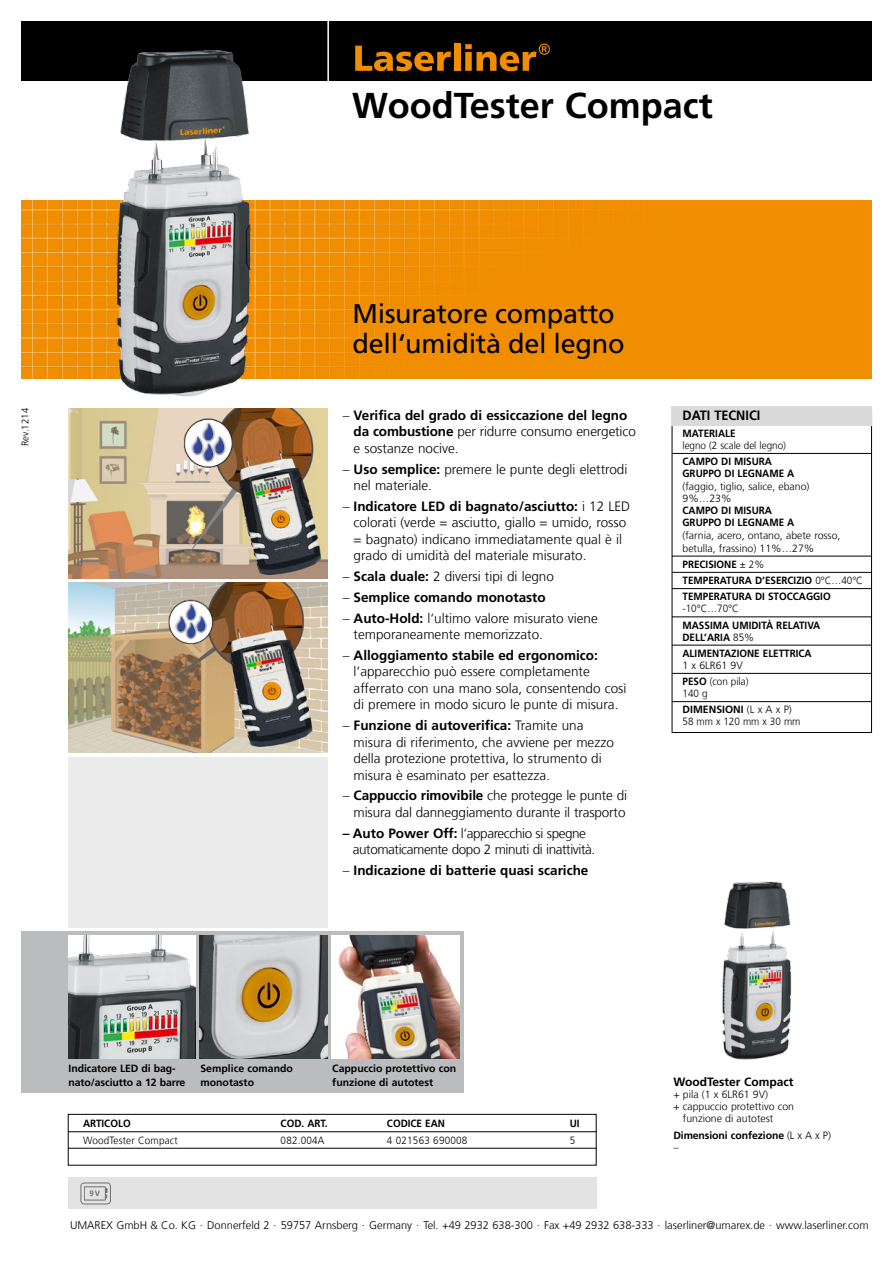
<style>
.page{position:relative;width:893px;height:1263px;background:#fff}
.page>*{position:absolute;margin:0;border:0;box-sizing:border-box;transform-origin:0 0}
.t1{font:700 36px "Frutiger LT Com";color:#000}
.t2{font:27px/30px "Frutiger LT Com";letter-spacing:-.01em;color:#000}
.t3{font:300 13.5px/16.5px "Frutiger LT Com";color:#000}
.t4{font:700 13.5px/16.5px "Frutiger LT Com";color:#000}
.t5{font:300 13.5px/16.5px "Frutiger LT Com";letter-spacing:-.03em;color:#000}
.t6{font:700 13.5px "Frutiger LT Com";color:#000;scale:.94 1}
.Body_bold_EU{font:700 12px "Frutiger LT Com";color:#000}
.t7{font:300 11.1px "Frutiger LT Com";color:#000}
.Body_bold_EU-2{font:300 10.5px/12.3px "Frutiger LT Com";color:#000}
.t8{font:700 10.5px/12px "Frutiger LT Com";color:#000;scale:.94 1}
.t9{font:700 10.5px/13.5px "Frutiger LT Com";color:#000}
.Body_bold_EU-3{font:300 10.5px/12px "Frutiger LT Com";color:#000;scale:.94 1}
.Body_bold_EU-4{font:300 10.5px "Frutiger LT Com";letter-spacing:.02em;color:#000;scale:.94 1}
.t10{font:300 9.6px "Frutiger LT Com";color:#000}
.t11{font:700 7.8px "Frutiger LT Com";color:#6f6f6e}
.s1{font-weight:300}
.s2{font-weight:700}
</style>
<div class="page">
<div style="left:21px;top:931px;width:442px;height:162px;background:#bbbcbd"></div>
<img style="left:68px;top:935px;width:128px;height:124px">
<img style="left:21px;top:200px;width:851px;height:178px">
<img style="left:200px;top:935px;width:127px;height:124px">
<div style="left:21px;top:21px;width:851px;height:60px;background:#000"></div>
<hr style="left:327px;top:20px;width:2px;height:62px;background:#fff">
<svg style="left:355px;top:46px;width:96px;height:25px"></svg>
<div style="left:454px;top:44px;width:6px;height:27px;background:#f18e00"></div>
<svg style="left:465px;top:44px;width:85px;height:27px"></svg>
<div style="left:68px;top:1178px;width:528px;height:31px;background:#e3e3e3"></div>
<svg style="left:84px;top:1187px;width:23px;height:13px"></svg>
<div style="left:81px;top:1183px;width:30px;height:21px;border:1px solid #6f6f6e;border-radius:3px"></div>
<img style="left:76px;top:50px;width:210px;height:347px">
<img style="left:68px;top:583px;width:259px;height:170px">
<div style="left:68px;top:757px;width:259px;height:170px;background:#ececed"></div>
<img style="left:68px;top:408px;width:259px;height:170px">
<img style="left:180px;top:414px;width:58px;height:57px">
<img style="left:165px;top:595px;width:53px;height:52px">
<img style="left:722px;top:881px;width:70px;height:179px">
<img style="left:332px;top:935px;width:127px;height:124px">
<div style="left:672px;top:411px;width:200px;height:322px;border:1px solid #000"></div>
<div style="left:672px;top:406px;width:200px;height:19px;background:#dadada"></div>
<hr style="left:672px;top:453px;width:200px;height:1px;background:#000">
<hr style="left:672px;top:556px;width:200px;height:1px;background:#000">
<hr style="left:672px;top:572px;width:200px;height:1px;background:#000">
<hr style="left:672px;top:588px;width:200px;height:1px;background:#000">
<hr style="left:672px;top:617px;width:200px;height:1px;background:#000">
<hr style="left:672px;top:645px;width:200px;height:1px;background:#000">
<hr style="left:672px;top:673px;width:200px;height:1px;background:#000">
<hr style="left:672px;top:701px;width:200px;height:1px;background:#000">
<div style="left:68px;top:1114px;width:528px;height:51px;border:1px solid #000"></div>
<hr style="left:68px;top:1131px;width:528px;height:1px;background:#000">
<hr style="left:68px;top:1148px;width:528px;height:1px;background:#000">
<p class="t10" style="left:20px;top:446px;width:39px;rotate:-90deg">Rev.1214</p>
<p class="t1" style="left:352px;top:84px;width:362px">WoodTester Compact</p>
<p class="t2" style="left:353px;top:298px;width:273px">Misuratore compatto dell‘umidità del legno</p>
<p class="t4" style="left:354px;top:407px;width:284px;text-indent:-11px"><span class="s1">–</span> Verifica del grado di essiccazione del legno da combustione <span class="s1">per ridurre consumo energetico e sostanze nocive.</span></p>
<p class="t3" style="left:354px;top:461px;width:275px;text-indent:-11px">– <span class="s2">Uso semplice:</span> premere le punte degli elettrodi nel materiale.</p>
<p class="t3" style="left:354px;top:498px;width:278px;text-indent:-11px">– <span class="s2">Indicatore LED di bagnato/asciutto:</span> i 12 LED colorati (verde = asciutto, giallo = umido, rosso = bagnato) indicano immediatamente qual è il grado di umidità del materiale misurato.</p>
<p class="t3" style="left:343px;top:568px;width:213px">– <span class="s2">Scala duale:</span> 2 diversi tipi di legno</p>
<p class="t4" style="left:343px;top:589px;width:204px"><span class="s1">–</span> Semplice comando monotasto</p>
<p class="t3" style="left:354px;top:610px;width:246px;text-indent:-11px">– <span class="s2">Auto-Hold:</span> l‘ultimo valore misurato viene temporaneamente memorizzato.</p>
<p class="t3" style="left:354px;top:647px;width:274px;text-indent:-11px">– <span class="s2">Alloggiamento stabile ed ergonomico: </span>l‘apparecchio può essere completamente afferrato con una mano sola, consentendo così di premere in modo sicuro le punte di misura.</p>
<p class="t3" style="left:354px;top:717px;width:262px;text-indent:-11px">– <span class="s2">Funzione di autoverifica:</span> Tramite una misura di riferimento, che avviene per mezzo della protezione protettiva, lo strumento di misura è esaminato per esattezza.</p>
<p class="t3" style="left:343px;top:788px;width:286px;text-align:right">– <span class="s2">Cappuccio rimovibile</span> che protegge le punte di misura dal danneggiamento durante il trasporto</p>
<p class="t5" style="left:353px;top:825px;width:244px;text-indent:-10px"><span class="s2">– Auto Power Off:</span> l‘apparecchio si spegne automaticamente dopo 2 minuti di inattività.</p>
<p class="t4" style="left:343px;top:862px;width:247px"><span class="s1">–</span> Indicazione di batterie quasi scariche</p>
<p class="t6" style="left:682px;top:408px;width:84px">DATI TECNICI</p>
<p class="Body_bold_EU-3" style="left:682px;top:427px;width:112px"><span class="s2">MATERIALE<br></span>legno (2 scale del legno)</p>
<p class="Body_bold_EU-2" style="left:682px;top:455px;width:159px"><span class="s2">CAMPO DI MISURA<br>GRUPPO DI LEGNAME A<br></span>(faggio, tiglio, salice, ebano)<br>9%…23%<br><span class="s2">CAMPO DI MISURA<br>GRUPPO DI LEGNAME A<br></span>(farnia, acero, ontano, abete rosso, betulla, frassino) 11%…27%</p>
<p class="t8" style="left:682px;top:558px;width:89px">PRECISIONE <span class="s1">± 2%</span></p>
<p class="t8" style="left:682px;top:574px;width:193px">TEMPERATURA D‘ESERCIZIO <span class="s1">0°C…40°C</span></p>
<p class="t8" style="left:682px;top:591px;width:159px">TEMPERATURA DI STOCCAGGIO <span class="s1">-10°C…70°C</span></p>
<p class="t8" style="left:682px;top:619px;width:148px">MASSIMA UMIDITÀ RELATIVA<br>DELL’ARIA <span class="s1">85%</span></p>
<p class="t8" style="left:682px;top:647px;width:139px">ALIMENTAZIONE ELETTRICA<br><span class="s1">1 x 6LR61 9V</span></p>
<p class="Body_bold_EU-3" style="left:682px;top:676px;width:72px"><span class="s2">PESO</span> (con pila)<br>140 g</p>
<p class="Body_bold_EU-2" style="left:682px;top:704px;width:119px"><span class="s2">DIMENSIONI</span> (L x A x P)<br>58 mm x 120 mm x 30 mm</p>
<p class="t9" style="left:69px;top:1062px;width:118px">Indicatore LED di bag&shy;nato/asciutto a 12 barre</p>
<p class="t9" style="left:200px;top:1062px;width:94px">Semplice comando monotasto</p>
<p class="t9" style="left:332px;top:1062px;width:126px">Cappuccio protettivo con funzione di autotest</p>
<p class="t8" style="left:83px;top:1118px;width:52px">ARTICOLO</p>
<p class="t8" style="left:281px;top:1118px;width:51px">COD. ART.</p>
<p class="t8" style="left:387px;top:1118px;width:63px">CODICE EAN</p>
<p class="t8" style="left:570px;top:1118px;width:12px">UI</p>
<p class="Body_bold_EU-4" style="left:83px;top:1134px;width:102px">WoodTester Compact</p>
<p class="Body_bold_EU-3" style="left:281px;top:1134px;width:48px">082.004A</p>
<p class="Body_bold_EU-4" style="left:387px;top:1134px;width:87px">4 021563 690008</p>
<p class="Body_bold_EU-3" style="left:570px;top:1134px;width:7px">5</p>
<p class="Body_bold_EU" style="left:673px;top:1075px;width:122px">WoodTester Compact</p>
<p class="Body_bold_EU-2" style="left:673px;top:1089px;width:96px">+ pila (1 x 6LR61 9V)</p>
<p class="Body_bold_EU-2" style="left:673px;top:1101px;width:122px">+ cappuccio protettivo con</p>
<p class="Body_bold_EU-2" style="left:683px;top:1113px;width:92px">funzione di autotest</p>
<p class="t9" style="left:673px;top:1129px;width:159px;line-height:12px">Dimensioni confezione <span class="s1">(L x A x P) –</span></p>
<p class="t11" style="left:90px;top:1189px;width:12px">9V</p>
<p class="t7" style="left:70px;top:1218px;width:800px">UMAREX GmbH &amp; Co. KG . Donnerfeld 2 . 59757 Arnsberg . Germany . Tel. +49 2932 638-300 . Fax +49 2932 638-333 . laserliner@umarex.de . www.laserliner.com</p>
</div>
